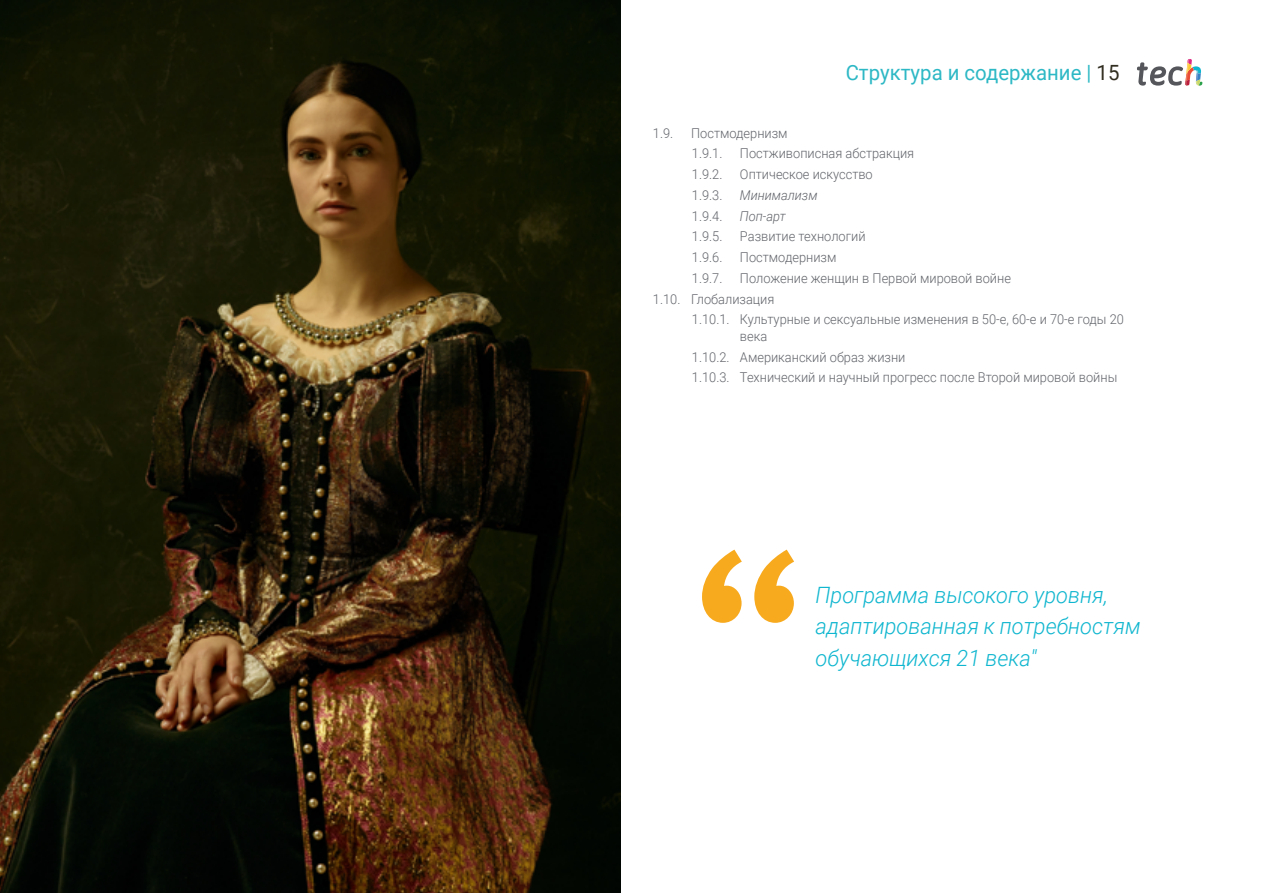
<style>
.page{position:relative;width:1263px;height:893px;background:#fff}
.page>*{position:absolute;margin:0;border:0;box-sizing:border-box;transform-origin:0 0}
.t1{font:italic 300 22.5px/31.5px "Roboto";color:#0fb6cf}
.t2{font:21px "Roboto";color:#2db8c5}
.t3{font:300 13.5px/20.7px "Roboto";color:#61646a;scale:.95 1}
.t4{font:italic 300 13.5px "Roboto";color:#61646a;scale:.95 1}
.s1{color:#312e20}
</style>
<div class="page">
<img style="left:0;top:0;width:621px;height:893px">
<svg style="left:702px;top:550px;width:92px;height:73px"></svg>
<svg style="left:1137px;top:59px;width:65px;height:27px"></svg>
<h2 class="t2" style="left:846px;top:57px;width:275px">Структура и содержание | <span class="s1">15</span></h2>
<p class="t3" style="left:653px;top:122px;width:23px">1.9.</p>
<p class="t3" style="left:691px;top:122px;width:103px">Постмодернизм<br>1.9.1.</p>
<p class="t3" style="left:740px;top:143px;width:185px">Постживописная абстракция</p>
<p class="t3" style="left:692px;top:164px;width:34px">1.9.2.</p>
<p class="t3" style="left:740px;top:164px;width:141px">Оптическое искусство</p>
<p class="t3" style="left:692px;top:184px;width:34px">1.9.3.</p>
<p class="t4" style="left:740px;top:186px;width:83px">Минимализм</p>
<p class="t3" style="left:692px;top:205px;width:34px">1.9.4.</p>
<p class="t4" style="left:740px;top:206px;width:50px">Поп-арт</p>
<p class="t3" style="left:692px;top:226px;width:34px">1.9.5.</p>
<p class="t3" style="left:740px;top:226px;width:134px">Развитие технологий</p>
<p class="t3" style="left:692px;top:247px;width:34px">1.9.6.</p>
<p class="t3" style="left:740px;top:247px;width:103px">Постмодернизм</p>
<p class="t3" style="left:692px;top:267px;width:34px">1.9.7.</p>
<p class="t3" style="left:653px;top:267px;width:378px;text-indent:87px">Положение женщин в Первой мировой войне<br>1.10. Глобализация</p>
<p class="t3" style="left:740px;top:311px;width:406px;line-height:16.5px;text-indent:-48px">1.10.1. Культурные и сексуальные изменения в 50-е, 60-е и 70-е годы 20 века</p>
<p class="t3" style="left:692px;top:346px;width:449px">1.10.2. Американский образ жизни<br>1.10.3. Технический и научный прогресс после Второй мировой войны</p>
<h1 class="t1" style="left:815px;top:578px;width:327px">Программа высокого уровня, адаптированная к потребностям обучающихся 21 века"</h1>
</div>
